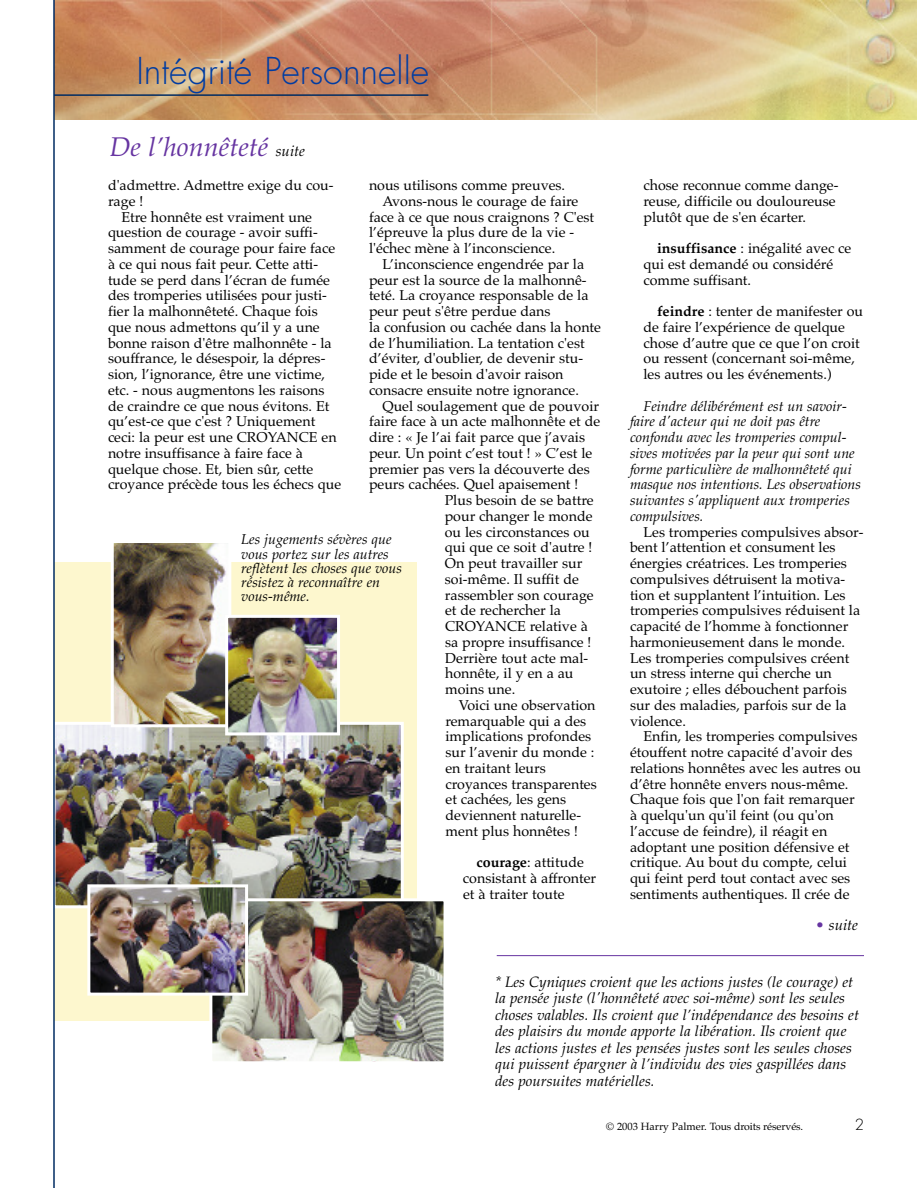
<style>
.page{position:relative;width:918px;height:1188px;background:#fff}
.page>*{position:absolute;margin:0;border:0;box-sizing:border-box;transform-origin:0 0}
.t1{font:300 36px "Futura";color:#003ca2}
.t2{font:italic 27px "Palatino";color:#6634a1}
.t3{font:italic 15px/16.5px "Palatino";color:#000}
.t4{font:300 15px "Futura";color:#000}
.t5{font:14.25px/15.8px "Palatino";color:#000}
.t6{font:italic 14.25px/15.8px "Palatino";color:#000}
.t7{font:10.5px "Palatino";letter-spacing:-.01em;color:#000}
.s1{font-size:15px;color:#000}
.s2{font-weight:700}
.s3{font-style:normal;color:#6634a1}
</style>
<div class="page">
<img style="left:55px;top:1px;width:861px;height:119px">
<hr style="left:54px;top:94px;width:374px;height:2px;background:#002b62">
<div style="left:54px;top:562px;width:363px;height:459px;background:#fdf7ce"></div>
<hr style="left:497px;top:955px;width:367px;height:1px;background:#6634a1">
<img style="left:56px;top:726px;width:344px;height:178px">
<div style="left:52px;top:722px;width:352px;height:186px;border:3px solid #fff"></div>
<img style="left:115px;top:544px;width:112px;height:179px">
<div style="left:111px;top:540px;width:120px;height:187px;border:3px solid #fff"></div>
<img style="left:213px;top:902px;width:230px;height:158px">
<div style="left:209px;top:898px;width:238px;height:166px;border:3px solid #fff"></div>
<img style="left:91px;top:888px;width:153px;height:104px">
<div style="left:87px;top:884px;width:161px;height:112px;border:3px solid #fff"></div>
<img style="left:229px;top:619px;width:107px;height:112px">
<div style="left:225px;top:615px;width:115px;height:120px;border:3px solid #fff"></div>
<hr style="left:53px;top:0;width:2px;height:1188px;background:#002b62">
<h1 class="t1" style="left:136px;top:54px;width:294px">Intégrité Personnelle</h1>
<h2 class="t2" style="left:110px;top:131px;width:197px">De l’honnêteté <span class="s1">suite</span></h2>
<p class="t5" style="left:369px;top:177px;width:198px">nous utilisons comme preuves.</p>
<p class="t5" style="left:383px;top:193px;width:197px">Avons-nous le courage de faire</p>
<p class="t5" style="left:369px;top:209px;width:227px">face à ce que nous craignons ? C'est</p>
<p class="t5" style="left:369px;top:225px;width:207px">l’épreuve la plus dure de la vie -</p>
<p class="t5" style="left:369px;top:240px;width:188px">l'échec mène à l’inconscience.</p>
<p class="t5" style="left:383px;top:256px;width:203px">L’inconscience engendrée par la</p>
<p class="t5" style="left:369px;top:272px;width:219px">peur est la source de la malhonnê-</p>
<p class="t5" style="left:369px;top:288px;width:221px">teté. La croyance responsable de la</p>
<p class="t5" style="left:369px;top:303px;width:183px">peur peut s'être perdue dans</p>
<p class="t5" style="left:369px;top:319px;width:234px">la confusion ou cachée dans la honte</p>
<p class="t5" style="left:369px;top:335px;width:217px">de l’humiliation. La tentation c'est</p>
<p class="t5" style="left:369px;top:351px;width:216px">d’éviter, d'oublier, de devenir stu-</p>
<p class="t5" style="left:369px;top:366px;width:196px">pide et le besoin d'avoir raison</p>
<p class="t5" style="left:369px;top:382px;width:211px">consacre ensuite notre ignorance.</p>
<p class="t5" style="left:383px;top:398px;width:218px">Quel soulagement que de pouvoir</p>
<p class="t5" style="left:369px;top:414px;width:233px">faire face à un acte malhonnête et de</p>
<p class="t5" style="left:369px;top:429px;width:218px">dire : « Je l’ai fait parce que j’avais</p>
<p class="t5" style="left:369px;top:445px;width:225px">peur. Un point c’est tout ! » C’est le</p>
<p class="t5" style="left:369px;top:461px;width:222px">premier pas vers la découverte des</p>
<p class="t5" style="left:369px;top:477px;width:211px">peurs cachées. Quel apaisement !</p>
<p class="t5" style="left:445px;top:492px;width:150px">Plus besoin de se battre</p>
<p class="t5" style="left:445px;top:508px;width:149px">pour changer le monde</p>
<p class="t5" style="left:445px;top:524px;width:147px">ou les circonstances ou</p>
<p class="t5" style="left:445px;top:540px;width:149px">qui que ce soit d'autre !</p>
<p class="t5" style="left:445px;top:555px;width:139px">On peut travailler sur</p>
<p class="t5" style="left:445px;top:571px;width:135px">soi-même. Il suffit de</p>
<p class="t5" style="left:445px;top:587px;width:150px">rassembler son courage</p>
<p class="t5" style="left:445px;top:603px;width:118px">et de rechercher la</p>
<p class="t5" style="left:445px;top:618px;width:144px">CROYANCE relative à</p>
<p class="t5" style="left:445px;top:634px;width:148px">sa propre insuffisance !</p>
<p class="t5" style="left:445px;top:650px;width:145px">Derrière tout acte mal-</p>
<p class="t5" style="left:445px;top:666px;width:130px">honnête, il y en a au</p>
<p class="t5" style="left:445px;top:681px;width:72px">moins une.</p>
<p class="t5" style="left:459px;top:697px;width:138px">Voici une observation</p>
<p class="t5" style="left:445px;top:713px;width:142px">remarquable qui a des</p>
<p class="t5" style="left:445px;top:729px;width:147px">implications profondes</p>
<p class="t5" style="left:445px;top:744px;width:151px">sur l’avenir du monde :</p>
<p class="t5" style="left:445px;top:760px;width:102px">en traitant leurs</p>
<p class="t5" style="left:446px;top:776px;width:153px">croyances transparentes</p>
<p class="t5" style="left:446px;top:792px;width:122px">et cachées, les gens</p>
<p class="t5" style="left:446px;top:807px;width:137px">deviennent naturelle-</p>
<p class="t5" style="left:446px;top:823px;width:134px">ment plus honnêtes !</p>
<p class="t5" style="left:463px;top:855px;width:135px;text-indent:13px"><span class="s2">courage</span>: attitude consistant à affronter et à traiter toute</p>
<p class="t5" style="left:108px;top:177px;width:227px">d'admettre. Admettre exige du cou-</p>
<p class="t5" style="left:108px;top:193px;width:37px">rage !</p>
<p class="t5" style="left:122px;top:209px;width:192px">Etre honnête est vraiment une</p>
<p class="t5" style="left:108px;top:225px;width:211px">question de courage - avoir suffi-</p>
<p class="t5" style="left:108px;top:240px;width:229px">samment de courage pour faire face</p>
<p class="t5" style="left:108px;top:256px;width:212px">à ce qui nous fait peur. Cette atti-</p>
<p class="t5" style="left:108px;top:272px;width:224px">tude se perd dans l’écran de fumée</p>
<p class="t5" style="left:108px;top:288px;width:221px">des tromperies utilisées pour justi-</p>
<p class="t5" style="left:108px;top:303px;width:211px">fier la malhonnêteté. Chaque fois</p>
<p class="t5" style="left:108px;top:319px;width:213px">que nous admettons qu’il y a une</p>
<p class="t5" style="left:108px;top:335px;width:225px">bonne raison d'être malhonnête - la</p>
<p class="t5" style="left:108px;top:351px;width:219px">souffrance, le désespoir, la dépres-</p>
<p class="t5" style="left:108px;top:366px;width:219px">sion, l’ignorance, être une victime,</p>
<p class="t5" style="left:108px;top:382px;width:218px">etc. - nous augmentons les raisons</p>
<p class="t5" style="left:108px;top:398px;width:223px">de craindre ce que nous évitons. Et</p>
<p class="t5" style="left:108px;top:414px;width:209px">qu’est-ce que c'est ? Uniquement</p>
<p class="t5" style="left:108px;top:429px;width:230px">ceci: la peur est une CROYANCE en</p>
<p class="t5" style="left:108px;top:445px;width:197px">notre insuffisance à faire face à</p>
<p class="t5" style="left:108px;top:461px;width:207px">quelque chose. Et, bien sûr, cette</p>
<p class="t5" style="left:108px;top:477px;width:235px">croyance précède tous les échecs que</p>
<p class="t6" style="left:241px;top:532px;width:162px;line-height:14.2px">Les jugements sévères que vous portez sur les autres reflètent les choses que vous résistez à reconnaître en vous-même.</p>
<p class="t5" style="left:644px;top:177px;width:196px">chose reconnue comme dange&shy;reuse, difficile ou douloureuse plutôt que de s'en écarter.</p>
<p class="t5" style="left:644px;top:240px;width:209px;text-indent:14px"><span class="s2">insuffisance</span> : inégalité avec ce qui est demandé ou considéré comme suffisant.</p>
<p class="t5" style="left:644px;top:303px;width:221px;text-indent:13px"><span class="s2">feindre</span> : tenter de manifester ou de faire l’expérience de quelque chose d’autre que ce que l’on croit ou ressent (concernant soi-même, les autres ou les événements.)</p>
<p class="t6" style="left:630px;top:398px;width:233px;text-indent:14px">Feindre délibérément est un savoir&shy;faire d'acteur qui ne doit pas être confondu avec les tromperies compul&shy;sives motivées par la peur qui sont une forme particulière de malhonnêteté qui masque nos intentions. Les observations suivantes s'appliquent aux tromperies compulsives.</p>
<p class="t5" style="left:630px;top:524px;width:235px;text-indent:14px">Les tromperies compulsives absor&shy;bent l’attention et consument les énergies créatrices. Les tromperies compulsives détruisent la motiva&shy;tion et supplantent l’intuition. Les tromperies compulsives réduisent la capacité de l’homme à fonctionner harmonieusement dans le monde.<br>Les tromperies compulsives créent un stress interne qui cherche un exutoire ; elles débouchent parfois sur des maladies, parfois sur de la violence.</p>
<p class="t5" style="left:630px;top:729px;width:233px;text-indent:13px">Enfin, les tromperies compulsives étouffent notre capacité d'avoir des relations honnêtes avec les autres ou d’être honnête envers nous-même.<br>Chaque fois que l'on fait remarquer à quelqu'un qu'il feint (ou qu'on l’accuse de feindre), il réagit en adoptant une position défensive et critique. Au bout du compte, celui qui feint perd tout contact avec ses sentiments authentiques. Il crée de</p>
<p class="t3" style="left:816px;top:916px;width:44px"><span class="s3">•</span> suite</p>
<p class="t3" style="left:495px;top:973px;width:365px">* Les Cyniques croient que les actions justes (le courage) et la pensée juste (l'honnêteté avec soi-même) sont les seules choses valables. Ils croient que l’indépendance des besoins et des plaisirs du monde apporte la libération. Ils croient que les actions justes et les pensées justes sont les seules choses qui puissent épargner à l’individu des vies gaspillées dans des poursuites matérielles.</p>
<p class="t7" style="left:606px;top:1120px;width:198px">© 2003 Harry Palmer. Tous droits réservés.</p>
<p class="t4" style="left:855px;top:1118px;width:11px">2</p>
</div>
